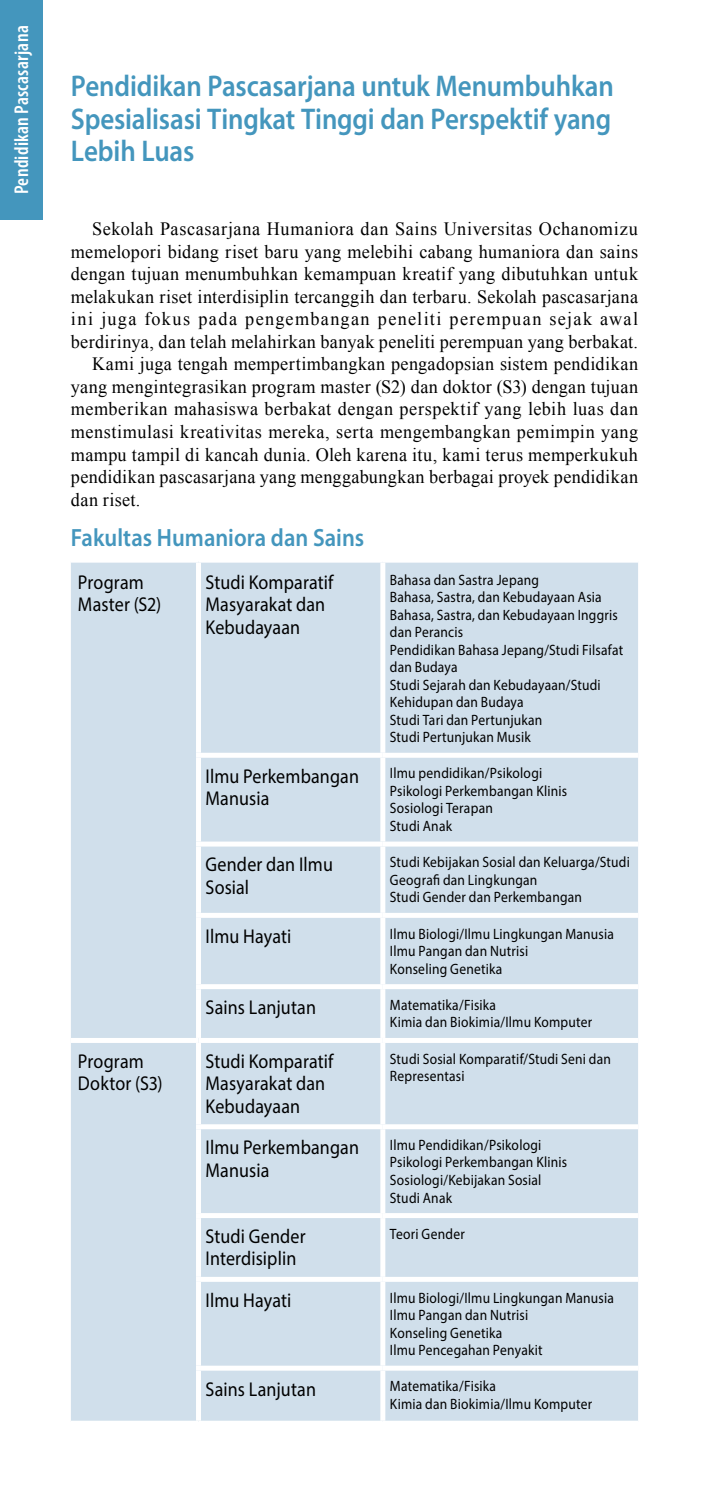
<style>
.page{position:relative;width:709px;height:1489px;background:#fff}
.page>*{position:absolute;margin:0;border:0;box-sizing:border-box;transform-origin:0 0}
.t1{font:600 30px/32.5px "Myriad Pro";letter-spacing:-.005em;color:#4496bd;text-align:justify;scale:.9 1}
.t2{font:600 25px "Myriad Pro";color:#4496bd;scale:.9 1}
.t3{font:20px/22.5px "Myriad Pro";letter-spacing:.005em;color:#000;scale:.9 1}
.t4{font:600 condensed 20px "Myriad Pro";letter-spacing:.015em;color:#fff}
.t5{font:18.75px "Times New Roman";letter-spacing:.025em;color:#000}
.t6{font:18.75px "Times New Roman";letter-spacing:.075em;color:#000}
.t7{font:15px/17.5px "Myriad Pro";letter-spacing:.015em;color:#000;scale:.9 1}
</style>
<div class="page">
<div style="left:0;top:0;width:43px;height:220px;background:#4496bd"></div>
<div style="left:71px;top:562px;width:567px;height:858px;background:#d0dfeb"></div>
<div style="left:196px;top:562px;width:5px;height:190px;background:#fff"></div>
<div style="left:380px;top:562px;width:5px;height:190px;background:#fff"></div>
<div style="left:196px;top:752px;width:187px;height:5px;background:#fff"></div>
<div style="left:196px;top:757px;width:5px;height:84px;background:#fff"></div>
<div style="left:383px;top:752px;width:255px;height:5px;background:#fff"></div>
<div style="left:380px;top:757px;width:5px;height:84px;background:#fff"></div>
<div style="left:196px;top:841px;width:187px;height:5px;background:#fff"></div>
<div style="left:196px;top:846px;width:5px;height:66px;background:#fff"></div>
<div style="left:383px;top:841px;width:255px;height:5px;background:#fff"></div>
<div style="left:380px;top:846px;width:5px;height:66px;background:#fff"></div>
<div style="left:196px;top:912px;width:187px;height:5px;background:#fff"></div>
<div style="left:196px;top:917px;width:5px;height:67px;background:#fff"></div>
<div style="left:383px;top:912px;width:255px;height:5px;background:#fff"></div>
<div style="left:380px;top:917px;width:5px;height:67px;background:#fff"></div>
<div style="left:196px;top:984px;width:187px;height:5px;background:#fff"></div>
<div style="left:196px;top:989px;width:5px;height:48px;background:#fff"></div>
<div style="left:383px;top:984px;width:255px;height:5px;background:#fff"></div>
<div style="left:380px;top:989px;width:5px;height:48px;background:#fff"></div>
<div style="left:71px;top:1037px;width:127px;height:5px;background:#fff"></div>
<div style="left:198px;top:1037px;width:185px;height:5px;background:#fff"></div>
<div style="left:196px;top:1042px;width:5px;height:82px;background:#fff"></div>
<div style="left:383px;top:1037px;width:255px;height:5px;background:#fff"></div>
<div style="left:380px;top:1042px;width:5px;height:82px;background:#fff"></div>
<div style="left:196px;top:1124px;width:187px;height:5px;background:#fff"></div>
<div style="left:196px;top:1129px;width:5px;height:83px;background:#fff"></div>
<div style="left:383px;top:1124px;width:255px;height:5px;background:#fff"></div>
<div style="left:380px;top:1129px;width:5px;height:83px;background:#fff"></div>
<div style="left:196px;top:1212px;width:187px;height:5px;background:#fff"></div>
<div style="left:196px;top:1217px;width:5px;height:59px;background:#fff"></div>
<div style="left:383px;top:1212px;width:255px;height:5px;background:#fff"></div>
<div style="left:380px;top:1217px;width:5px;height:59px;background:#fff"></div>
<div style="left:196px;top:1276px;width:187px;height:5px;background:#fff"></div>
<div style="left:196px;top:1281px;width:5px;height:84px;background:#fff"></div>
<div style="left:383px;top:1276px;width:255px;height:5px;background:#fff"></div>
<div style="left:380px;top:1281px;width:5px;height:84px;background:#fff"></div>
<div style="left:196px;top:1365px;width:187px;height:5px;background:#fff"></div>
<div style="left:196px;top:1370px;width:5px;height:50px;background:#fff"></div>
<div style="left:383px;top:1365px;width:255px;height:5px;background:#fff"></div>
<div style="left:380px;top:1370px;width:5px;height:50px;background:#fff"></div>
<h3 class="t4" style="left:9px;top:194px;width:170px;rotate:-90deg">Pendidikan Pascasarjana</h3>
<h1 class="t1" style="left:71px;top:69px;width:604px">Pendidikan Pascasarjana untuk Menumbuhkan Spesialisasi Tingkat Tinggi dan Perspektif yang Lebih Luas</h1>
<p class="t5" style="left:92px;top:216px;width:547px">Sekolah Pascasarjana Humaniora dan Sains Universitas Ochanomizu</p>
<p class="t5" style="left:71px;top:239px;width:568px">memelopori bidang riset baru yang melebihi cabang humaniora dan sains</p>
<p class="t5" style="left:71px;top:261px;width:568px">dengan tujuan menumbuhkan kemampuan kreatif yang dibutuhkan untuk</p>
<p class="t5" style="left:71px;top:284px;width:568px">melakukan riset interdisiplin tercanggih dan terbaru. Sekolah pascasarjana</p>
<p class="t6" style="left:71px;top:306px;width:568px">ini juga fokus pada pengembangan peneliti perempuan sejak awal</p>
<p class="t5" style="left:71px;top:329px;width:568px">berdirinya, dan telah melahirkan banyak peneliti perempuan yang berbakat.</p>
<p class="t5" style="left:92px;top:351px;width:547px">Kami juga tengah mempertimbangkan pengadopsian sistem pendidikan</p>
<p class="t5" style="left:71px;top:374px;width:568px">yang mengintegrasikan program master (S2) dan doktor (S3) dengan tujuan</p>
<p class="t5" style="left:71px;top:396px;width:568px">memberikan mahasiswa berbakat dengan perspektif yang lebih luas dan</p>
<p class="t5" style="left:71px;top:419px;width:568px">menstimulasi kreativitas mereka, serta mengembangkan pemimpin yang</p>
<p class="t5" style="left:71px;top:441px;width:568px">mampu tampil di kancah dunia. Oleh karena itu, kami terus memperkukuh</p>
<p class="t5" style="left:71px;top:464px;width:568px">pendidikan pascasarjana yang menggabungkan berbagai proyek pendidikan</p>
<p class="t5" style="left:71px;top:486px;width:71px">dan riset.</p>
<h2 class="t2" style="left:71px;top:521px;width:327px">Fakultas Humaniora dan Sains</h2>
<h3 class="t3" style="left:78px;top:570px;width:94px">Program<br>Master (S2)</h3>
<h3 class="t3" style="left:206px;top:570px;width:144px">Studi Komparatif<br>Masyarakat dan<br>Kebudayaan</h3>
<p class="t7" style="left:390px;top:570px;width:261px">Bahasa dan Sastra Jepang<br>Bahasa, Sastra, dan Kebudayaan Asia<br>Bahasa, Sastra, dan Kebudayaan Inggris dan Perancis<br>Pendidikan Bahasa Jepang/Studi Filsafat dan Budaya<br>Studi Sejarah dan Kebudayaan/Studi<br>Kehidupan dan Budaya<br>Studi Tari dan Pertunjukan<br>Studi Pertunjukan Musik</p>
<h3 class="t3" style="left:206px;top:764px;width:172px">Ilmu Perkembangan<br>Manusia</h3>
<p class="t7" style="left:390px;top:764px;width:198px">Ilmu pendidikan/Psikologi<br>Psikologi Perkembangan Klinis<br>Sosiologi Terapan<br>Studi Anak</p>
<h3 class="t3" style="left:206px;top:853px;width:143px">Gender dan Ilmu<br>Sosial</h3>
<p class="t7" style="left:390px;top:853px;width:268px">Studi Kebijakan Sosial dan Keluarga/Studi<br>Geografi dan Lingkungan<br>Studi Gender dan Perkembangan</p>
<h3 class="t3" style="left:206px;top:924px;width:97px">Ilmu Hayati</h3>
<p class="t7" style="left:390px;top:924px;width:250px">Ilmu Biologi/Ilmu Lingkungan Manusia<br>Ilmu Pangan dan Nutrisi<br>Konseling Genetika</p>
<h3 class="t3" style="left:206px;top:995px;width:124px">Sains Lanjutan</h3>
<p class="t7" style="left:390px;top:995px;width:226px">Matematika/Fisika<br>Kimia dan Biokimia/Ilmu Komputer</p>
<h3 class="t3" style="left:78px;top:1049px;width:96px">Program<br>Doktor (S3)</h3>
<h3 class="t3" style="left:206px;top:1049px;width:144px">Studi Komparatif<br>Masyarakat dan<br>Kebudayaan</h3>
<p class="t7" style="left:390px;top:1049px;width:247px">Studi Sosial Komparatif/Studi Seni dan<br>Representasi</p>
<h3 class="t3" style="left:206px;top:1135px;width:172px">Ilmu Perkembangan<br>Manusia</h3>
<p class="t7" style="left:390px;top:1135px;width:198px">Ilmu Pendidikan/Psikologi<br>Psikologi Perkembangan Klinis<br>Sosiologi/Kebijakan Sosial<br>Studi Anak</p>
<h3 class="t3" style="left:206px;top:1224px;width:113px">Studi Gender<br>Interdisiplin</h3>
<p class="t7" style="left:390px;top:1224px;width:85px">Teori Gender</p>
<h3 class="t3" style="left:206px;top:1288px;width:97px">Ilmu Hayati</h3>
<p class="t7" style="left:390px;top:1288px;width:250px">Ilmu Biologi/Ilmu Lingkungan Manusia<br>Ilmu Pangan dan Nutrisi<br>Konseling Genetika<br>Ilmu Pencegahan Penyakit</p>
<h3 class="t3" style="left:206px;top:1377px;width:124px">Sains Lanjutan</h3>
<p class="t7" style="left:390px;top:1377px;width:226px">Matematika/Fisika<br>Kimia dan Biokimia/Ilmu Komputer</p>
</div>
